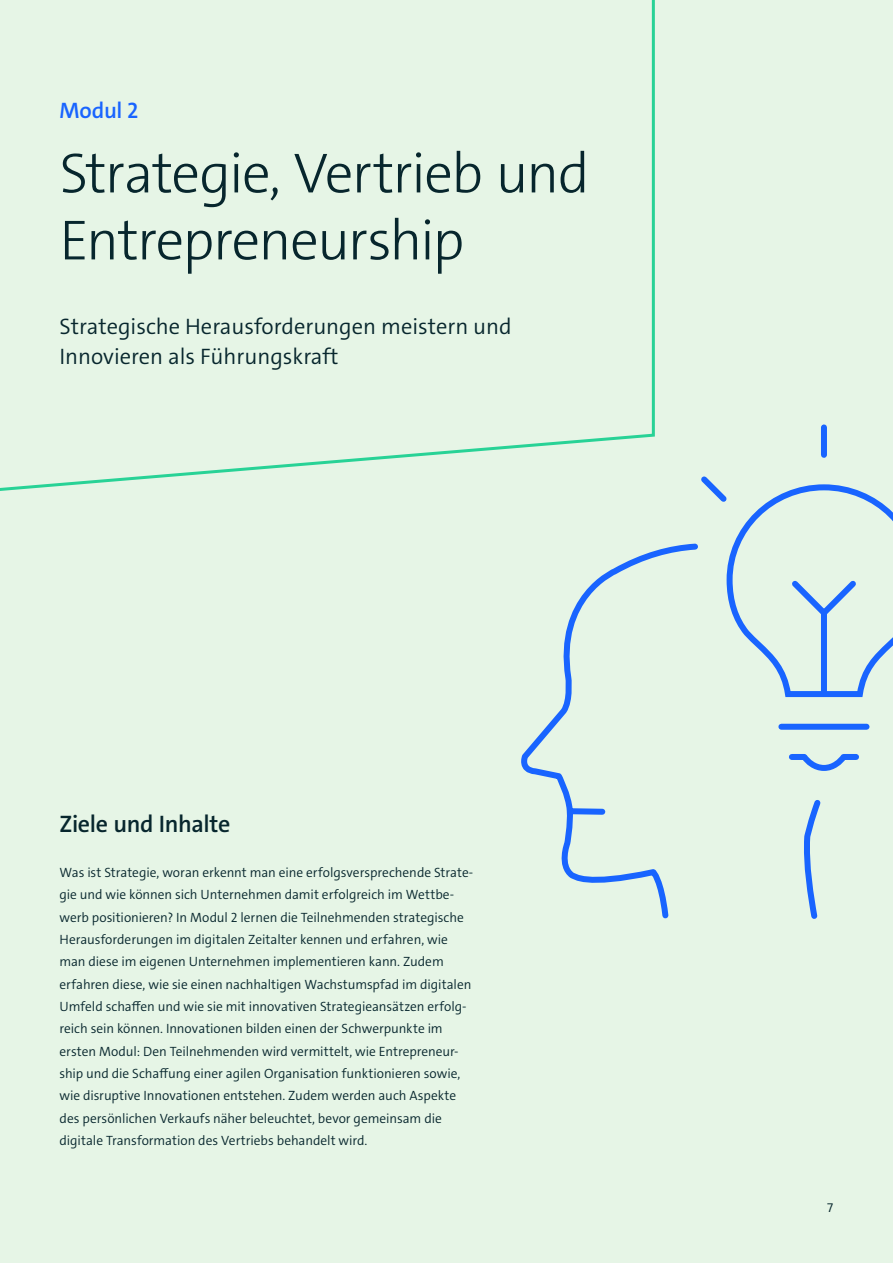
<style>
.page{position:relative;width:893px;height:1263px;background:#e6f5e6}
.page>*{position:absolute;margin:0;border:0;box-sizing:border-box;transform-origin:0 0}
.t1{font:300 57px/67.1px "The Sans C4 s";letter-spacing:-.03em;color:#07262d}
.t2{font:600 24px "The Sans C4 s";letter-spacing:-.015em;color:#07262d}
.t3{font:300 22.5px/29.7px "The Sans C4 s";color:#07262d}
.t4{font:600 22.5px "The Sans C4 s";letter-spacing:-.01em;color:#1964ff}
.t5{font:300 13.5px/22.4px "The Sans C4 s";letter-spacing:-.005em;color:#07262d}
</style>
<div class="page">
<div style="left:0;top:0;width:656px;height:530px;background:#e6f5e6"></div>
<div style="left:519px;top:421px;width:374px;height:502px;background:#e6f5e6"></div>
<svg style="left:724px;top:481px;width:169px;height:219px;background:#d0e5e8"></svg>
<svg style="left:786px;top:751px;width:76px;height:23px;background:#b0cfec"></svg>
<h3 class="t4" style="left:59px;top:96px;width:81px">Modul 2</h3>
<h1 class="t1" style="left:59px;top:140px;width:532px">Strategie, Vertrieb und<br>Entrepreneurship</h1>
<h3 class="t3" style="left:59px;top:312px;width:454px">Strategische Herausforderungen meistern und<br>Innovieren als Führungskraft</h3>
<h2 class="t2" style="left:60px;top:809px;width:172px">Ziele und Inhalte</h2>
<p class="t5" style="left:60px;top:861px;width:415px">Was ist Strategie, woran erkennt man eine erfolgsversprechende Strate&shy;gie und wie können sich Unternehmen damit erfolgreich im Wettbe&shy;werb positionieren? In Modul 2 lernen die Teilnehmenden strategische Herausforderungen im digitalen Zeitalter kennen und erfahren, wie man diese im eigenen Unternehmen implementieren kann. Zudem erfahren diese, wie sie einen nachhaltigen Wachstumspfad im digitalen Umfeld schaffen und wie sie mit innovativen Strategieansätzen erfolg&shy;reich sein können. Innovationen bilden einen der Schwerpunkte im ersten Modul: Den Teilnehmenden wird vermittelt, wie Entrepreneur&shy;ship und die Schaffung einer agilen Organisation funktionieren sowie, wie disruptive Innovationen entstehen. Zudem werden auch Aspekte des persönlichen Verkaufs näher beleuchtet, bevor gemeinsam die digitale Transformation des Vertriebs behandelt wird.</p>
<p class="t5" style="left:827px;top:1196px;width:8px">7</p>
</div>
